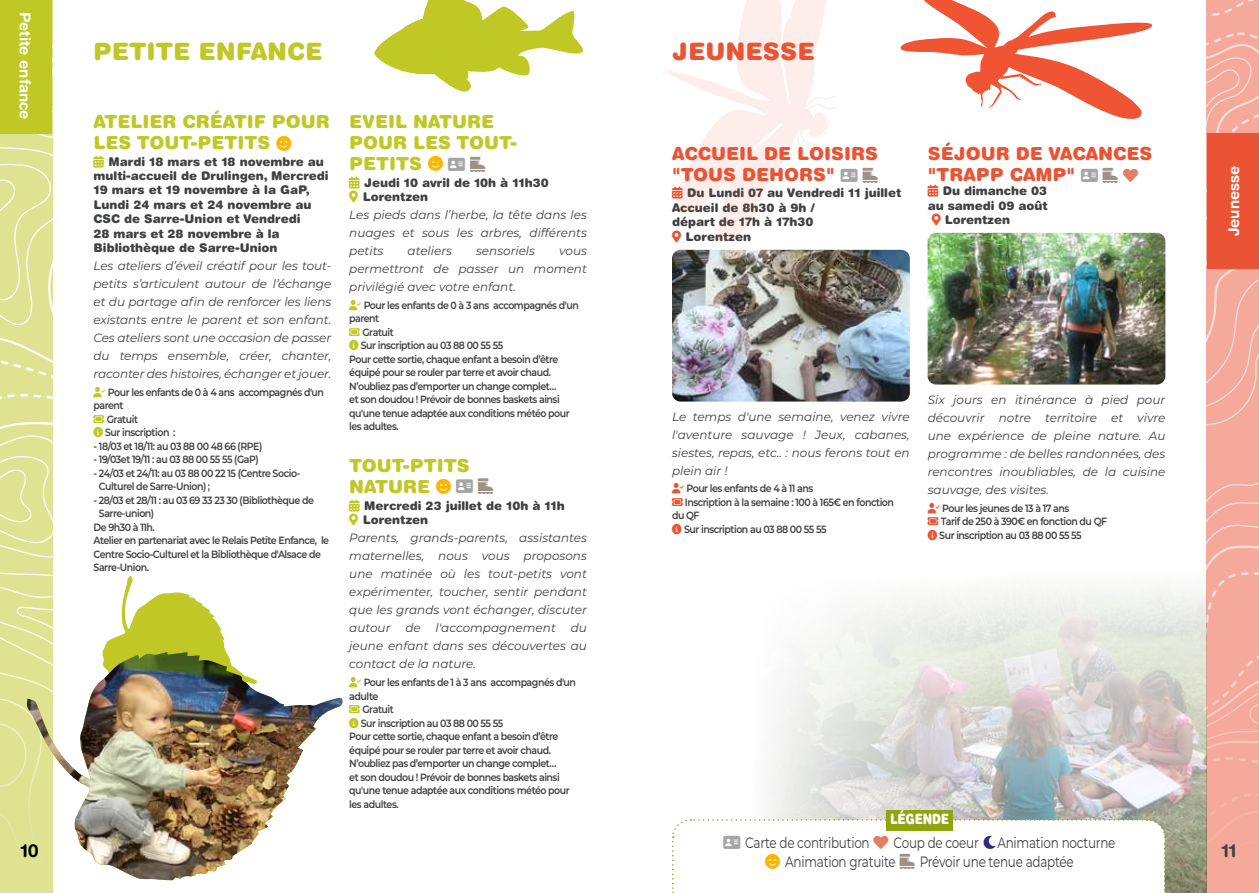
<style>
.page{position:relative;width:1259px;height:893px;background:#fff}
.page>*{position:absolute;margin:0;border:0;box-sizing:border-box;transform-origin:0 0}
.t1{font:900 24px "Helvetica Rounded";color:#bfc824}
.t2{font:900 24px "Helvetica Rounded";color:#ea5435}
.t3{font:900 18px/21px "Helvetica Rounded";color:#bfc824}
.t4{font:900 18px/21px "Helvetica Rounded";color:#ea5435}
.t5{font:700 18px "Helvetica Rounded";color:#3f4140}
.t6{font:700 18px "Helvetica Rounded";color:#000}
.t7{font:15px/19.5px "Montserrat";letter-spacing:-.02em;color:#3f4140;scale:.8 1}
.t8{font:700 15px "Helvetica Rounded";color:#fff}
.t9{font:900 14.25px "Helvetica Rounded";letter-spacing:-.02em;color:#fff;scale:.8 1}
.t10{font:italic 12px/18px "Montserrat";color:#3f4140;text-align:justify}
.t11{font:900 12px/14.4px "Helvetica Rounded";color:#3f4140}
.t12{font:600 10.5px/13.5px "Montserrat";letter-spacing:-.05em;color:#3f4140;scale:.9 1}
.s1{color:#bfc824}
.s2{color:#ea5435}
</style>
<div class="page">
<svg style="left:1206px;top:0;width:53px;height:893px;background:#f3ab9d"></svg>
<div style="left:1206px;top:133px;width:53px;height:136px;background:#ea5435"></div>
<svg style="left:0;top:0;width:53px;height:893px;background:#e0e497"></svg>
<div style="left:0;top:0;width:52px;height:133px;background:#bfc824"></div>
<svg style="left:102px;top:575px;width:124px;height:77px"></svg>
<img style="left:767px;top:588px;width:439px;height:305px">
<svg style="left:900px;top:0;width:252px;height:119px"></svg>
<img style="left:672px;top:250px;width:238px;height:152px">
<img style="left:927px;top:233px;width:238px;height:152px">
<div style="left:886px;top:810px;width:67px;height:21px;background:#8ea50d"></div>
<svg style="left:374px;top:0;width:209px;height:92px"></svg>
<img style="left:26px;top:652px;width:317px;height:228px">
<svg style="left:663px;top:0;width:175px;height:242px"></svg>
<svg style="left:672px;top:818px;width:494px;height:75px"></svg>
<h3 class="t8" style="left:34px;top:12px;width:109px;rotate:90deg">Petite enfance</h3>
<h2 class="t6" style="left:21px;top:840px;width:20px">10</h2>
<h1 class="t1" style="left:93px;top:36px;width:231px">PETITE ENFANCE</h1>
<h1 class="t2" style="left:672px;top:36px;width:144px">JEUNESSE</h1>
<h2 class="t3" style="left:94px;top:110px;width:238px">ATELIER CRÉATIF POUR<br>LES TOUT-PETITS</h2>
<p class="t11" style="left:94px;top:154px;width:237px"><span class="s1">▲</span> Mardi 18 mars et 18 novembre au multi-accueil de Drulingen, Mercredi<br>19 mars et 19 novembre à la GaP,<br>Lundi 24 mars et 24 novembre au<br>CSC de Sarre-Union et Vendredi<br>28 mars et 28 novembre à la<br>Bibliothèque de Sarre-Union</p>
<p class="t10" style="left:94px;top:256px;width:239px">Les ateliers d’éveil créatif pour les tout&shy;petits s’articulent autour de l’échange et du partage afin de renforcer les liens existants entre le parent et son enfant.<br>Ces ateliers sont une occasion de passer du temps ensemble, créer, chanter, raconter des histoires, échanger et jouer.</p>
<p class="t12" style="left:94px;top:385px;width:258px"><span class="s1">◆▲</span> Pour les enfants de 0 à 4 ans accompagnés d'un</p>
<p class="t12" style="left:94px;top:398px;width:35px">parent</p>
<p class="t12" style="left:107px;top:412px;width:36px">Gratuit</p>
<p class="t12" style="left:105px;top:425px;width:80px">Sur inscription :</p>
<p class="t12" style="left:94px;top:439px;width:189px">- 18/03 et 18/11: au 03 88 00 48 66 (RPE)</p>
<p class="t12" style="left:94px;top:452px;width:185px">- 19/03et 19/11 : au 03 88 00 55 55 (GaP)</p>
<p class="t12" style="left:99px;top:466px;width:225px;text-indent:-5px">- 24/03 et 24/11: au 03 88 00 22 15 (Centre Socio-<br>Culturel de Sarre-Union) ;</p>
<p class="t12" style="left:94px;top:493px;width:246px">- 28/03 et 28/11 : au 03 69 33 23 30 (Bibliothèque de</p>
<p class="t12" style="left:99px;top:506px;width:63px">Sarre-union)</p>
<p class="t12" style="left:94px;top:520px;width:70px">De 9h30 à 11h.</p>
<p class="t12" style="left:94px;top:533px;width:263px">Atelier en partenariat avec le Relais Petite Enfance, le</p>
<p class="t12" style="left:94px;top:547px;width:254px">Centre Socio-Culturel et la Bibliothèque d'Alsace de</p>
<p class="t12" style="left:94px;top:560px;width:63px">Sarre-Union.</p>
<h2 class="t3" style="left:349px;top:110px;width:169px">EVEIL NATURE<br>POUR LES TOUT-<br>PETITS</h2>
<p class="t11" style="left:363px;top:175px;width:187px;text-indent:-14px"><span class="s1">▲</span> Jeudi 10 avril de 10h à 11h30<br>Lorentzen</p>
<p class="t10" style="left:349px;top:205px;width:239px">Les pieds dans l’herbe, la tête dans les nuages et sous les arbres, différents petits</p>
<p class="t10" style="left:407px;top:241px;width:46px">ateliers</p>
<p class="t10" style="left:476px;top:241px;width:60px">sensoriels</p>
<p class="t10" style="left:349px;top:241px;width:239px;text-indent:210px">vous permettront de passer un moment privilégié avec votre enfant.</p>
<p class="t12" style="left:349px;top:298px;width:257px"><span class="s1">◆▲</span> Pour les enfants de 0 à 3 ans accompagnés d'un</p>
<p class="t12" style="left:349px;top:311px;width:35px">parent</p>
<p class="t12" style="left:362px;top:325px;width:36px">Gratuit</p>
<p class="t12" style="left:361px;top:338px;width:160px">Sur inscription au 03 88 00 55 55</p>
<p class="t12" style="left:349px;top:352px;width:234px">Pour cette sortie, chaque enfant a besoin d’être</p>
<p class="t12" style="left:349px;top:365px;width:226px">équipé pour se rouler par terre et avoir chaud.</p>
<p class="t12" style="left:349px;top:379px;width:232px">N’oubliez pas d’emporter un change complet…</p>
<p class="t12" style="left:349px;top:392px;width:235px">et son doudou ! Prévoir de bonnes baskets ainsi</p>
<p class="t12" style="left:349px;top:406px;width:246px">qu'une tenue adaptée aux conditions météo pour</p>
<p class="t12" style="left:349px;top:419px;width:56px">les adultes.</p>
<h2 class="t3" style="left:349px;top:455px;width:122px">TOUT-PTITS<br>NATURE</h2>
<p class="t11" style="left:363px;top:498px;width:203px;text-indent:-14px"><span class="s1">▲</span> Mercredi 23 juillet de 10h à 11h<br>Lorentzen</p>
<p class="t10" style="left:349px;top:529px;width:239px">Parents, grands-parents, assistantes maternelles, nous vous proposons une matinée où les tout-petits vont expérimenter, toucher, sentir pendant que les grands vont échanger, discuter autour de l'accompagnement du jeune enfant dans ses découvertes au contact de la nature.</p>
<p class="t12" style="left:349px;top:675px;width:253px"><span class="s1">◆▲</span> Pour les enfants de 1 à 3 ans accompagnés d'un</p>
<p class="t12" style="left:349px;top:689px;width:34px">adulte</p>
<p class="t12" style="left:362px;top:702px;width:36px">Gratuit</p>
<p class="t12" style="left:361px;top:716px;width:160px">Sur inscription au 03 88 00 55 55</p>
<p class="t12" style="left:349px;top:729px;width:234px">Pour cette sortie, chaque enfant a besoin d’être</p>
<p class="t12" style="left:349px;top:743px;width:226px">équipé pour se rouler par terre et avoir chaud.</p>
<p class="t12" style="left:349px;top:756px;width:232px">N’oubliez pas d’emporter un change complet…</p>
<p class="t12" style="left:349px;top:770px;width:235px">et son doudou ! Prévoir de bonnes baskets ainsi</p>
<p class="t12" style="left:349px;top:783px;width:246px">qu'une tenue adaptée aux conditions météo pour</p>
<p class="t12" style="left:349px;top:797px;width:56px">les adultes.</p>
<h2 class="t4" style="left:672px;top:142px;width:207px">ACCUEIL DE LOISIRS "TOUS DEHORS"</h2>
<p class="t11" style="left:672px;top:186px;width:231px"><span class="s2">▲</span> Du Lundi 07 au Vendredi 11 juillet</p>
<p class="t11" style="left:672px;top:200px;width:145px">Accueil de 8h30 à 9h /</p>
<p class="t11" style="left:672px;top:214px;width:143px">départ de 17h à 17h30</p>
<p class="t11" style="left:685px;top:229px;width:67px">Lorentzen</p>
<h2 class="t4" style="left:927px;top:142px;width:226px">SÉJOUR DE VACANCES "TRAPP CAMP"</h2>
<p class="t11" style="left:927px;top:183px;width:121px"><span class="s2">▲</span> Du dimanche 03</p>
<p class="t11" style="left:927px;top:198px;width:121px">au samedi 09 août</p>
<p class="t11" style="left:944px;top:212px;width:67px">Lorentzen</p>
<p class="t10" style="left:672px;top:407px;width:239px">Le temps d'une semaine, venez vivre l'aventure sauvage ! Jeux, cabanes, siestes, repas, etc.. : nous ferons tout en plein air !</p>
<p class="t12" style="left:672px;top:481px;width:159px"><span class="s2">◆▲</span> Pour les enfants de 4 à 11 ans</p>
<p class="t12" style="left:685px;top:495px;width:234px">Inscription à la semaine : 100 à 165€ en fonction</p>
<p class="t12" style="left:672px;top:508px;width:32px">du QF</p>
<p class="t12" style="left:684px;top:522px;width:160px">Sur inscription au 03 88 00 55 55</p>
<p class="t10" style="left:927px;top:390px;width:239px">Six jours en itinérance à pied pour découvrir notre territoire et vivre une expérience de pleine nature. Au programme : de belles randonnées, des rencontres inoubliables, de la cuisine sauvage, des visites.</p>
<p class="t12" style="left:939px;top:501px;width:188px;text-indent:-12px"><span class="s2">◆▲</span> Pour les jeunes de 13 à 17 ans<br>Tarif de 250 à 390€ en fonction du QF<br>Sur inscription au 03 88 00 55 55</p>
<h3 class="t9" style="left:890px;top:810px;width:75px">LÉGENDE</h3>
<h3 class="t7" style="left:745px;top:832px;width:157px">Carte de contribution</h3>
<h3 class="t7" style="left:785px;top:832px;width:414px;text-indent:108px">Coup de coeur Animation nocturne<br>Animation gratuite</h3>
<h3 class="t7" style="left:919px;top:852px;width:194px">Prévoir une tenue adaptée</h3>
<h3 class="t8" style="left:1224px;top:236px;width:72px;rotate:-90deg">Jeunesse</h3>
<h2 class="t5" style="left:1222px;top:840px;width:16px">11</h2>
</div>
